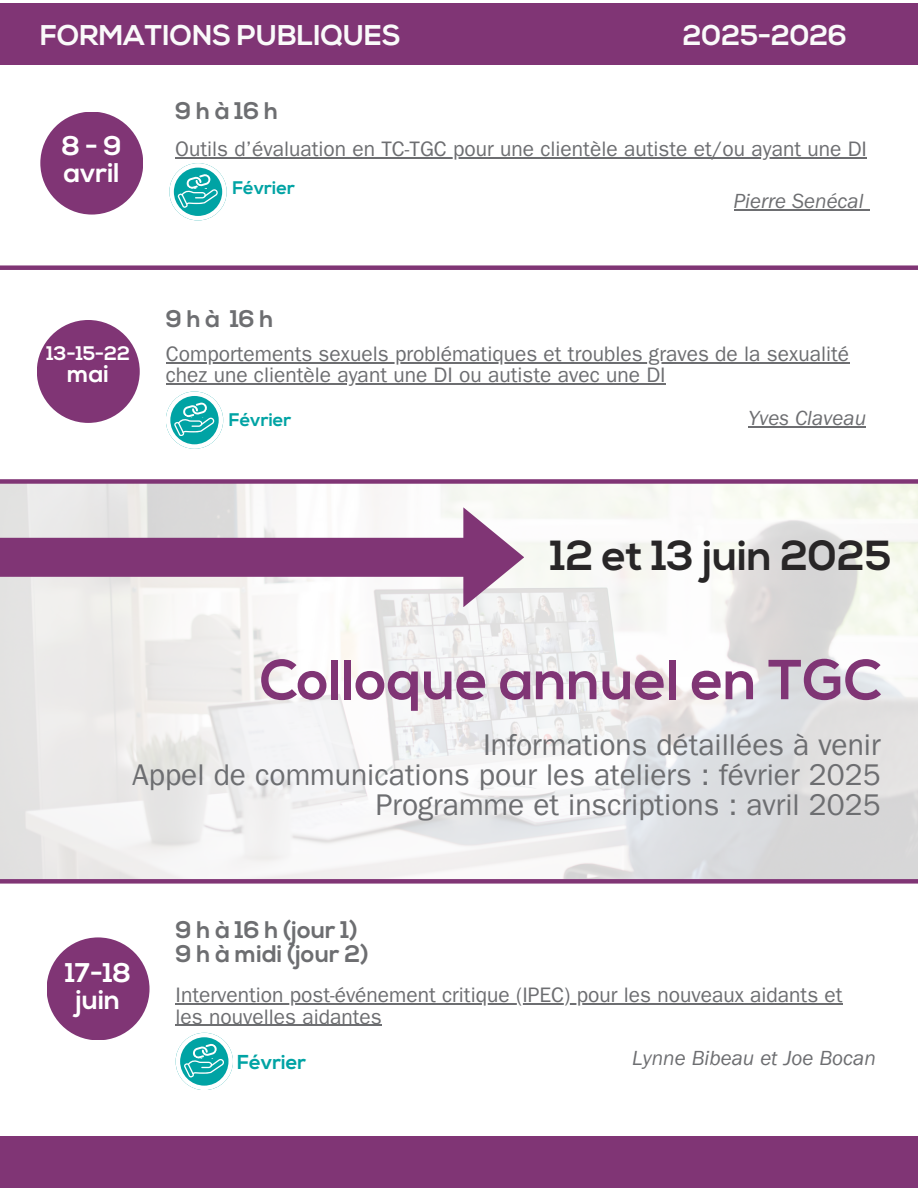
<style>
.page{position:relative;width:918px;height:1188px;background:#fff}
.page>*{position:absolute;margin:0;border:0;box-sizing:border-box;transform-origin:0 0}
.t1{font:700 56.25px "Nexa";color:#803575}
.t2{font:700 42px "Nexa";color:#282627}
.t3{font:30px/29.5px "Franklin Gothic LT Pro";color:#6d6e71;text-align:right}
.t4{font:700 28.5px "Nexa";color:#fafafa}
.t5{font:700 27px/27px "Nexa";color:#fff}
.t6{font:700 24.15px "Nexa";color:#fff}
.t7{font:700 24px/23.7px "Nexa";color:#6d6e71}
.t8{font:700 24px "Nexa";letter-spacing:.1em;color:#6d6e71}
.t9{font:21px/21.3px "Franklin Gothic LT Pro";color:#6d6e71}
.t10{font:italic 21px "Franklin Gothic LT Pro";color:#6d6e71}
.t11{font:700 20.1px "Nexa";color:#00a3a4}
.t12{font:700 19.65px "Nexa";color:#fff}
.t13{font:700 18.3px "Nexa";color:#00a3a4}
</style>
<div class="page">
<div style="left:40px;top:112px;width:103px;height:103px;background:#803575;border-radius:50%"></div>
<svg style="left:169px;top:163px;width:58px;height:57px"></svg>
<div style="left:0;top:265px;width:918px;height:5px;background:#803575"></div>
<div style="left:0;top:4px;width:918px;height:61px;background:#803575"></div>
<hr style="left:166px;top:362px;width:683px;height:1px;background:#6d6e71">
<hr style="left:166px;top:383px;width:500px;height:2px;background:#6d6e71">
<div style="left:37px;top:320px;width:103px;height:103px;background:#803575;border-radius:50%"></div>
<svg style="left:166px;top:391px;width:57px;height:58px"></svg>
<img style="left:0;top:484px;width:918px;height:395px">
<svg style="left:0;top:507px;width:524px;height:100px"></svg>
<hr style="left:175px;top:157px;width:692px;height:1px;background:#6d6e71">
<hr style="left:734px;top:209px;width:130px;height:1px;background:#6d6e71">
<hr style="left:748px;top:426px;width:118px;height:1px;background:#6d6e71">
<div style="left:0;top:879px;width:918px;height:5px;background:#803575"></div>
<hr style="left:176px;top:1003px;width:667px;height:1px;background:#6d6e71">
<hr style="left:176px;top:1025px;width:206px;height:1px;background:#6d6e71">
<div style="left:47px;top:937px;width:103px;height:103px;background:#803575;border-radius:50%"></div>
<svg style="left:176px;top:1033px;width:57px;height:57px"></svg>
<div style="left:0;top:479px;width:918px;height:5px;background:#803575"></div>
<div style="left:0;top:1136px;width:918px;height:52px;background:#803575"></div>
<p class="t4" style="left:40px;top:24px;width:362px">FORMATIONS PUBLIQUES</p>
<p class="t4" style="left:683px;top:24px;width:166px">2025-2026</p>
<p class="t5" style="left:62px;top:135px;width:61px">8-9 avril</p>
<p class="t8" style="left:175px;top:101px;width:104px">9hà16h</p>
<p class="t9" style="left:175px;top:142px;width:693px">Outils d’évaluation en TC-TGC pour une clientèle autiste et/ou ayant une DI</p>
<p class="t13" style="left:232px;top:181px;width:64px">Février</p>
<p class="t10" style="left:734px;top:194px;width:131px">Pierre Senécal</p>
<p class="t12" style="left:47px;top:345px;width:85px">13-15-22</p>
<p class="t6" style="left:67px;top:364px;width:43px">mai</p>
<p class="t8" style="left:166px;top:309px;width:109px">9hà 16h</p>
<h3 class="t9" style="left:166px;top:346px;width:685px">Comportements sexuels problématiques et troubles graves de la sexualité</h3>
<h4 class="t9" style="left:166px;top:368px;width:501px">chez une clientèle ayant une DI ou autiste avec une DI</h4>
<p class="t13" style="left:229px;top:412px;width:64px">Février</p>
<h6 class="t10" style="left:748px;top:411px;width:119px">Yves Claveau</h6>
<p class="t2" style="left:550px;top:538px;width:342px">12 et 13 juin 2025</p>
<h6 class="t1" style="left:260px;top:657px;width:623px">Colloque annuel en TGC</h6>
<p class="t3" style="left:132px;top:735px;width:750px">Informations détaillées à venir<br>Appel de communications pour les ateliers : février 2025<br>Programme et inscriptions : avril 2025</p>
<h1 class="t5" style="left:65px;top:962px;width:68px;text-align:center">17-18 juin</h1>
<p class="t7" style="left:176px;top:921px;width:194px">9hà16h(jour1)<br>9 h à midi (jour 2)</p>
<p class="t9" style="left:176px;top:988px;width:669px">Intervention post-événement critique (IPEC) pour les nouveaux aidants et les nouvelles aidantes</p>
<h2 class="t11" style="left:237px;top:1054px;width:71px">Février</h2>
<p class="t10" style="left:632px;top:1051px;width:245px">Lynne Bibeau et Joe Bocan</p>
</div>
